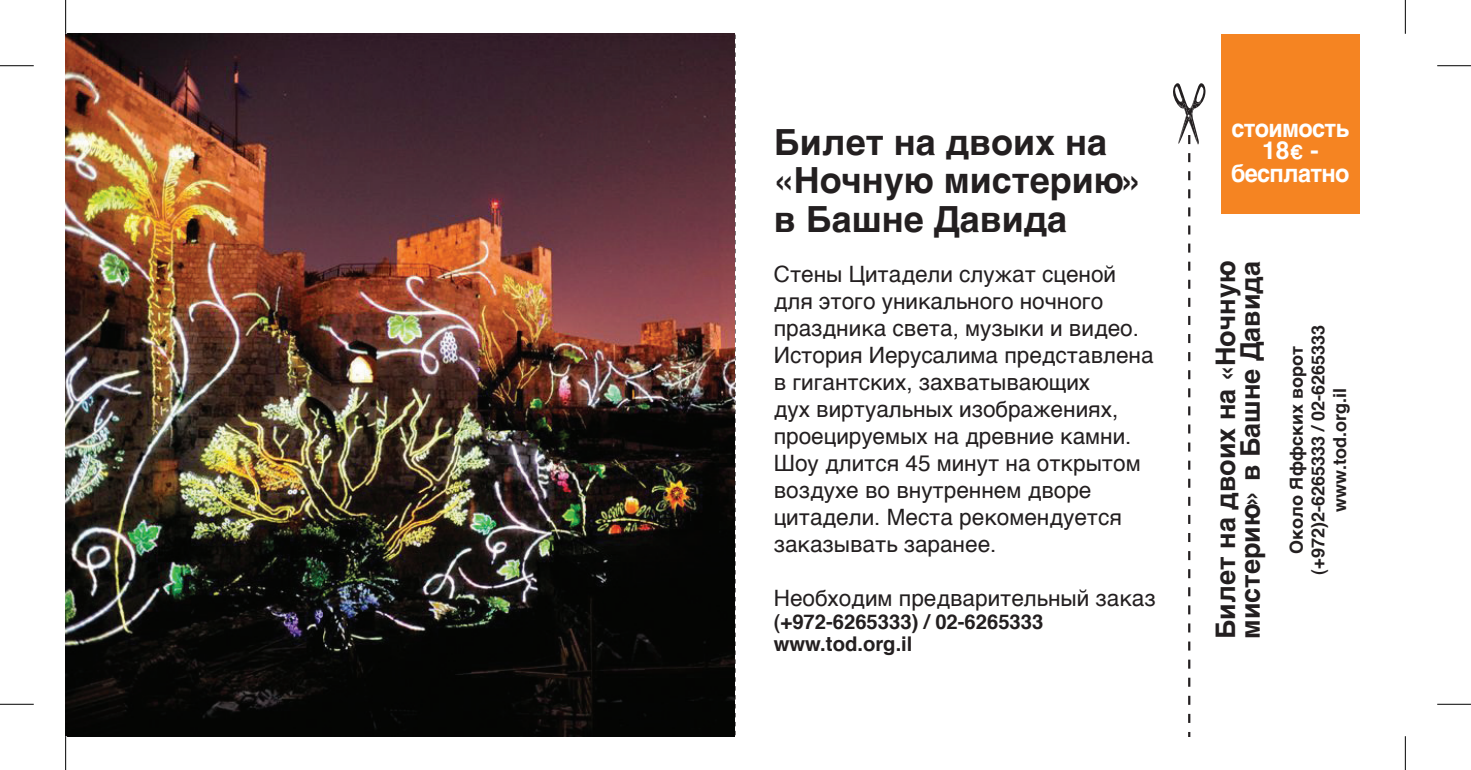
<style>
.page{position:relative;width:1471px;height:770px;background:#fff}
.page>*{position:absolute;margin:0;border:0;box-sizing:border-box;transform-origin:0 0}
.t1{font:700 36px/38.2px "Helvetica";color:#231f20}
.t2{font:700 27px/24.8px "Helvetica";color:#231f20}
.t3{font:700 24.75px/22.5px "Helvetica";letter-spacing:-.03em;color:#fff;text-align:center;scale:.95 1}
.t4{font:22.5px/27px "Helvetica";color:#231f20}
.t5{font:700 20.25px/22.5px "Helvetica";color:#231f20}
.t6{font:700 18px/21.6px "Helvetica";color:#231f20;text-align:center}
.s1{font-family:"Win Soft Pro";font-weight:500;font-size:33.75px}
</style>
<div class="page">
<div style="left:1221px;top:34px;width:138px;height:179px;background:#f58422"></div>
<svg style="left:1173px;top:83px;width:33px;height:652px"></svg>
<svg style="left:734px;top:35px;width:1px;height:699px"></svg>
<img style="left:66px;top:34px;width:668px;height:701px">
<hr style="left:0;top:65px;width:34px;height:1px;background:#000">
<hr style="left:1437px;top:65px;width:34px;height:1px;background:#000">
<hr style="left:0;top:703px;width:34px;height:1px;background:#000">
<hr style="left:1437px;top:703px;width:34px;height:1px;background:#000">
<hr style="left:65px;top:0;width:1px;height:34px;background:#000">
<hr style="left:65px;top:735px;width:1px;height:34px;background:#000">
<hr style="left:1405px;top:0;width:1px;height:34px;background:#000">
<hr style="left:1405px;top:735px;width:1px;height:34px;background:#000">
<h1 class="t1" style="left:774px;top:123px;width:372px">Билет на двоих на «Ночную мистерию» в Башне Давида</h1>
<p class="t4" style="left:774px;top:261px;width:381px">Стены Цитадели служат сценой для этого уникального ночного праздника света, музыки и видео.<br>История Иерусалима представлена в гигантских, захватывающих<br>дух виртуальных изображениях, проецируемых на древние камни.<br>Шоу длится 45 минут на открытом воздухе во внутреннем дворе цитадели. Места рекомендуется заказывать заранее.</p>
<p class="t4" style="left:774px;top:585px;width:383px">Необходим предварительный заказ</p>
<p class="t5" style="left:774px;top:610px;width:271px">(+972-6265333) / 02-6265333 www.tod.org.il</p>
<p class="t3" style="left:1231px;top:117px;width:126px">стоимость<br>18<span class="s1">€</span> - бесплатно</p>
<p class="t2" style="left:1213px;top:638px;width:379px;rotate:-90deg">Билет на двоих на «Ночную мистерию» в Башне Давида</p>
<p class="t6" style="left:1286px;top:574px;width:251px;rotate:-90deg">Около Яффских ворот (+972)2-6265333 / 02-6265333 www.tod.org.il</p>
</div>
